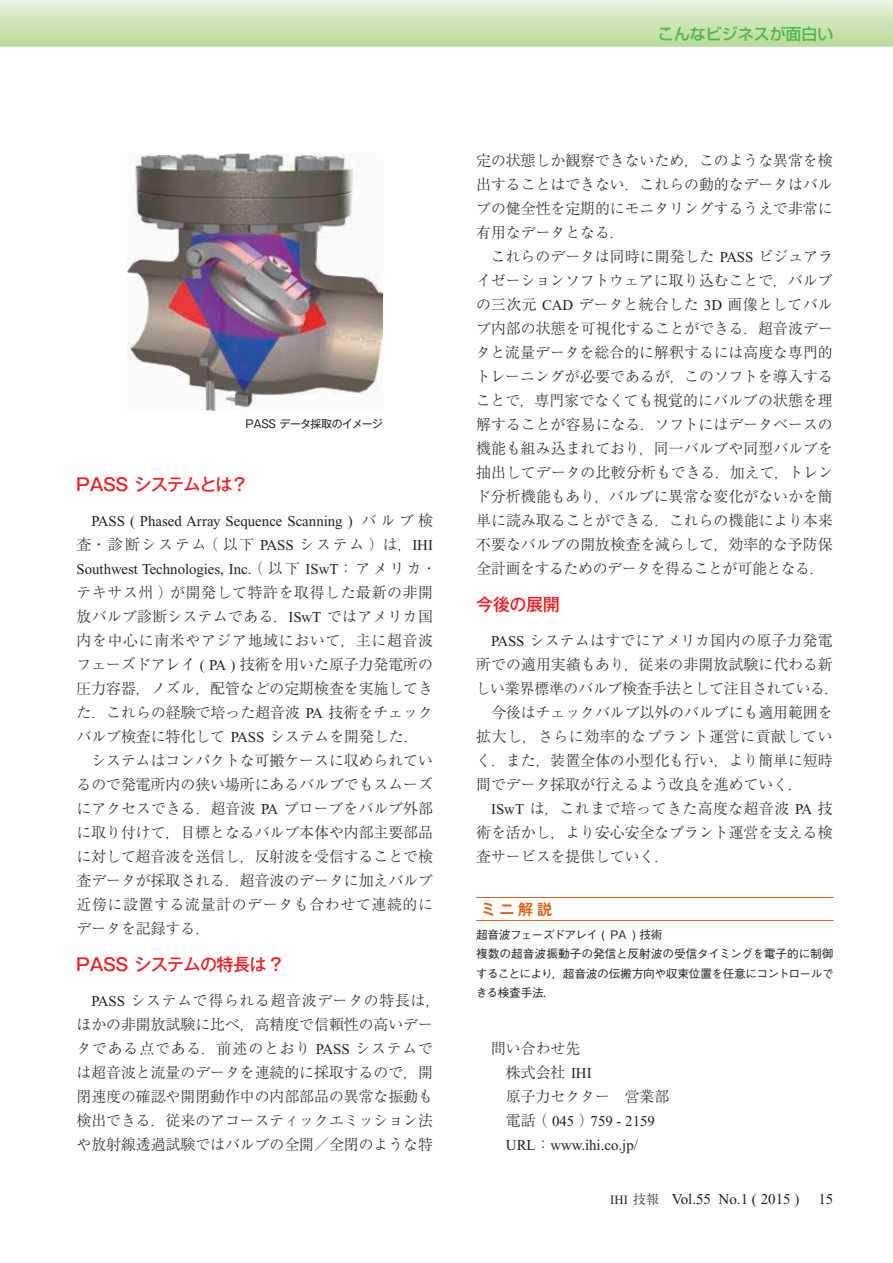
<style>
.page{position:relative;width:893px;height:1263px;background:#fff}
.page>*{position:absolute;margin:0;border:0;box-sizing:border-box;transform-origin:0 0}
.t1{font:500 17.25px "Gothic MB101 Pro";letter-spacing:-.03em;color:#ee1d23}
.t2{font:500 15.9px "Shin Go Pro";color:#4cb848}
.t3{font:300 15px/24px "Ryumin Pro";color:#231f20;text-align:justify}
.t4{font:15px/24px "Times New Roman";color:#231f20}
.t5{font:300 15px "Ryumin Pro";letter-spacing:.05em;color:#231f20}
.t6{font:300 15px "Ryumin Pro";letter-spacing:.045em;color:#231f20}
.t7{font:300 15px "Ryumin Pro";letter-spacing:-.02em;color:#231f20}
.t8{font:300 15px "Ryumin Pro";letter-spacing:.125em;color:#231f20}
.t9{font:300 15px "Ryumin Pro";letter-spacing:.02em;color:#231f20}
.t10{font:300 15px "Ryumin Pro";letter-spacing:.025em;color:#231f20}
.t11{font:300 15px "Ryumin Pro";letter-spacing:.03em;color:#231f20}
.t12{font:700 15px "Gothic MB101 Pro De";color:#dc641c}
.t13{font:500 11.7px/19.2px "Gothic BBB Pro";letter-spacing:-.025em;color:#231f20}
.t14{font:10.95px "Gothic MB101 Pro";letter-spacing:-.045em;color:#231f20}
.s1{font-family:"Ryumin Pro";font-weight:300}
.s2{font-family:"Times New Roman";font-weight:400}
.s3{font-size:12.75px}
.s4{font-family:"Ryumin Pro";font-weight:300;font-size:12.75px}
</style>
<div class="page">
<svg style="left:0;top:0;width:893px;height:47px;background:#d0e6bb"></svg>
<hr style="left:476px;top:920px;width:357px;height:1px;background:#dc641c">
<hr style="left:476px;top:897px;width:357px;height:1px;background:#dc641c">
<img style="left:128px;top:153px;width:255px;height:257px">
<p class="t2" style="left:658px;top:21px;width:177px">こんなビジネスが面白い</p>
<p class="t14" style="left:245px;top:415px;width:139px">PASS データ採取のイメージ</p>
<p class="t1" style="left:76px;top:470px;width:174px">PASS システムとは？</p>
<p class="t4" style="left:91px;top:509px;width:343px">PASS ( Phased Array Sequence Scanning ) <span class="s1">バルブ検</span></p>
<p class="t8" style="left:77px;top:533px;width:358px">査・診断システム（以下 <span class="s2">PASS</span> システム）は，<span class="s2">IHI</span></p>
<p class="t4" style="left:77px;top:557px;width:362px">Southwest Technologies, Inc.<span class="s1">（以下</span> ISwT<span class="s1">：アメリカ・</span></p>
<p class="t6" style="left:77px;top:581px;width:358px">テキサス州）が開発して特許を取得した最新の非開</p>
<p class="t9" style="left:77px;top:605px;width:358px">放バルブ診断システムである．<span class="s2">ISwT</span> ではアメリカ国</p>
<p class="t5" style="left:77px;top:629px;width:358px">内を中心に南米やアジア地域において，主に超音波</p>
<p class="t3" style="left:77px;top:651px;width:358px">フェーズドアレイ <span class="s2">( PA )</span> 技術を用いた原子力発電所の</p>
<p class="t3" style="left:77px;top:675px;width:358px">圧力容器，ノズル，配管などの定期検査を実施してき</p>
<p class="t3" style="left:77px;top:699px;width:358px">た．これらの経験で培った超音波 <span class="s2">PA</span> 技術をチェック</p>
<p class="t3" style="left:77px;top:723px;width:343px">バルブ検査に特化して <span class="s2">PASS</span> システムを開発した．</p>
<p class="t3" style="left:91px;top:747px;width:343px">システムはコンパクトな可搬ケースに収められてい</p>
<p class="t3" style="left:77px;top:771px;width:358px">るので発電所内の狭い場所にあるバルブでもスムーズ</p>
<p class="t3" style="left:77px;top:795px;width:358px">にアクセスできる．超音波 <span class="s2">PA</span> プローブをバルブ外部</p>
<p class="t3" style="left:77px;top:819px;width:358px">に取り付けて，目標となるバルブ本体や内部主要部品</p>
<p class="t3" style="left:77px;top:843px;width:358px">に対して超音波を送信し，反射波を受信することで検</p>
<p class="t3" style="left:77px;top:867px;width:358px">査データが採取される．超音波のデータに加えバルブ</p>
<p class="t6" style="left:77px;top:893px;width:358px">近傍に設置する流量計のデータも合わせて連続的に</p>
<p class="t3" style="left:77px;top:915px;width:135px">データを記録する．</p>
<p class="t1" style="left:76px;top:950px;width:210px">PASS システムの特長は ？</p>
<p class="t3" style="left:77px;top:987px;width:365px;text-align:left;text-indent:15px"><span class="s2">PASS</span> システムで得られる超音波データの特長は，ほかの非開放試験に比べ，高精度で信頼性の高いデータである点である．前述のとおり <span class="s2">PASS</span> システムでは超音波と流量のデータを連続的に採取するので，開閉速度の確認や開閉動作中の内部部品の異常な振動も検出できる．従来のアコースティックエミッション法や放射線透過試験ではバルブの全開／全閉のような特</p>
<p class="t3" style="left:476px;top:147px;width:358px">定の状態しか観察できないため，このような異常を検出することはできない．これらの動的なデータはバルブの健全性を定期的にモニタリングするうえで非常に有用なデータとなる．</p>
<p class="t3" style="left:476px;top:243px;width:359px;text-indent:15px">これらのデータは同時に開発した <span class="s2">PASS</span> ビジュアライゼーションソフトウェアに取り込むことで，バルブの三次元 <span class="s2">CAD</span> データと統合した <span class="s2">3D</span> 画像としてバルブ内部の状態を可視化することができる．超音波データと流量データを総合的に解釈するには高度な専門的トレーニングが必要であるが，このソフトを導入することで，専門家でなくても視覚的にバルブの状態を理解することが容易になる．ソフトにはデータベースの機能も組み込まれており，同一バルブや同型バルブを抽出してデータの比較分析もできる．加えて，トレンド分析機能もあり，バルブに異常な変化がないかを簡単に読み取ることができる．これらの機能により本来不要なバルブの開放検査を減らして，効率的な予防保全計画をするためのデータを得ることが可能となる．</p>
<p class="t1" style="left:476px;top:590px;width:85px">今後の展開</p>
<p class="t10" style="left:491px;top:629px;width:343px"><span class="s2">PASS</span> システムはすでにアメリカ国内の原子力発電</p>
<p class="t3" style="left:476px;top:651px;width:358px">所での適用実績もあり，従来の非開放試験に代わる新</p>
<p class="t7" style="left:476px;top:677px;width:365px">しい業界標準のバルブ検査手法として注目されている．</p>
<p class="t3" style="left:491px;top:699px;width:343px">今後はチェックバルブ以外のバルブにも適用範囲を</p>
<p class="t5" style="left:476px;top:725px;width:358px">拡大し，さらに効率的なプラント運営に貢献してい</p>
<p class="t3" style="left:476px;top:747px;width:358px">く．また，装置全体の小型化も行い，より簡単に短時</p>
<p class="t3" style="left:476px;top:771px;width:328px">間でデータ採取が行えるよう改良を進めていく．</p>
<p class="t11" style="left:491px;top:797px;width:343px"><span class="s2">ISwT</span> は，これまで培ってきた高度な超音波 <span class="s2">PA</span> 技</p>
<p class="t3" style="left:476px;top:819px;width:358px">術を活かし，より安心安全なプラント運営を支える検</p>
<p class="t3" style="left:476px;top:843px;width:195px">査サービスを提供していく．</p>
<p class="t12" style="left:481px;top:896px;width:73px">ミニ解説</p>
<p class="t13" style="left:476px;top:924px;width:359px">超音波フェーズドアレイ ( PA ) 技術<br>複数の超音波振動子の発信と反射波の受信タイミングを電子的に制御することにより，超音波の伝搬方向や収束位置を任意にコントロールできる検査手法．</p>
<p class="t3" style="left:506px;top:1035px;width:165px;text-align:left;text-indent:-15px">問い合わせ先<br>株式会社 <span class="s2">IHI<br></span>原子力セクター　営業部</p>
<p class="t4" style="left:506px;top:1109px;width:150px"><span class="s1">電話（</span> 045 <span class="s1">）</span>759 - 2159<br>URL<span class="s1">：</span>www.ihi.co.jp/</p>
<p class="t4" style="left:610px;top:1187px;width:191px"><span class="s3">IHI</span> <span class="s4">技報　</span>Vol.55 No.1 ( 2015 )</p>
<p class="t4" style="left:818px;top:1187px;width:16px">15</p>
</div>
